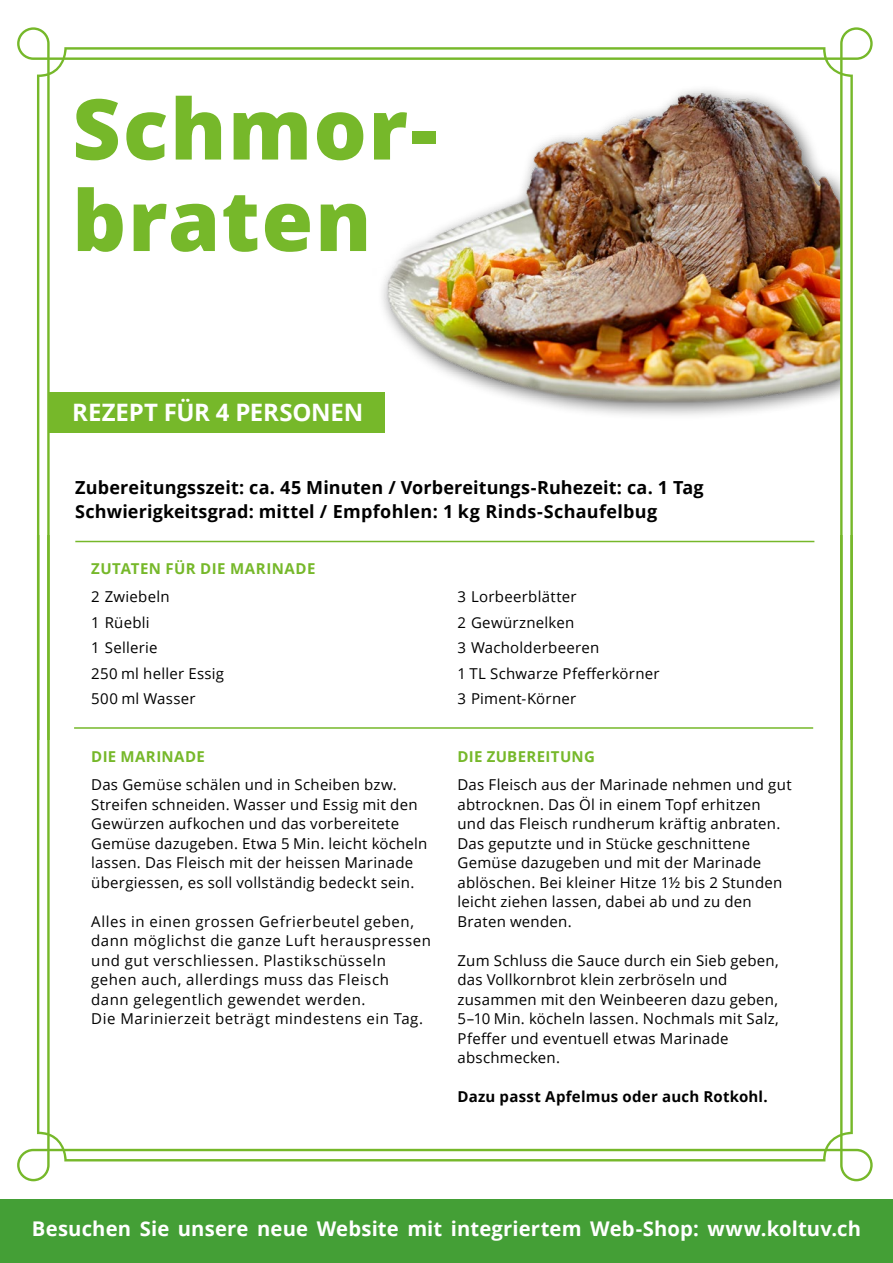
<style>
.page{position:relative;width:893px;height:1263px;background:#fff}
.page>*{position:absolute;margin:0;border:0;box-sizing:border-box;transform-origin:0 0}
.t1{font:800 84px/91.5px "Open Sans";letter-spacing:.02em;color:#76b82a}
.t2{font:700 24px "Open Sans";letter-spacing:-.005em;color:#fff}
.t3{font:700 20.25px "Open Sans";letter-spacing:.005em;color:#fff}
.t4{font:700 18px/24px "Open Sans";letter-spacing:.01em;color:#000}
.t5{font:15px/19.5px "Open Sans";letter-spacing:.015em;color:#000}
.t6{font:15px/19.5px "Open Sans";letter-spacing:.035em;color:#000}
.t7{font:700 15px "Open Sans";letter-spacing:.025em;color:#76b82a}
.t8{font:700 15px "Open Sans";letter-spacing:.015em;color:#000}
</style>
<div class="page">
<div style="left:0;top:1199px;width:893px;height:64px;background:#449f36"></div>
<svg style="left:17px;top:739px;width:856px;height:442px"></svg>
<img style="left:17px;top:27px;width:856px;height:712px">
<h1 class="t1" style="left:72px;top:79px;width:367px">Schmor&shy;braten</h1>
<h2 class="t2" style="left:72px;top:395px;width:292px">REZEPT FÜR 4 PERSONEN</h2>
<p class="t4" style="left:75px;top:475px;width:630px">Zubereitungsszeit: ca. 45 Minuten / Vorbereitungs-Ruhezeit: ca. 1 Tag<br>Schwierigkeitsgrad: mittel / Empfohlen: 1 kg Rinds-Schaufelbug</p>
<p class="t7" style="left:91px;top:558px;width:226px">ZUTATEN FÜR DIE MARINADE</p>
<p class="t5" style="left:91px;top:584px;width:134px;line-height:25.5px">2 Zwiebeln<br>1 Rüebli<br>1 Sellerie<br>250 ml heller Essig<br>500 ml Wasser</p>
<p class="t5" style="left:458px;top:584px;width:204px;line-height:25.5px">3 Lorbeerblätter<br>2 Gewürznelken<br>3 Wacholderbeeren<br>1 TL Schwarze Pfefferkörner<br>3 Piment-Körner</p>
<p class="t7" style="left:91px;top:746px;width:115px">DIE MARINADE</p>
<p class="t5" style="left:91px;top:775px;width:338px">Das Gemüse schälen und in Scheiben bzw.<br>Streifen schneiden. Wasser und Essig mit den Gewürzen aufkochen und das vorbereitete Gemüse dazugeben. Etwa 5 Min. leicht köcheln lassen. Das Fleisch mit der heissen Marinade übergiessen, es soll vollständig bedeckt sein.</p>
<p class="t6" style="left:91px;top:911px;width:341px">Alles in einen grossen Gefrierbeutel geben, dann möglichst die ganze Luft herauspressen und gut verschliessen. Plastikschüsseln gehen auch, allerdings muss das Fleisch<br>dann gelegentlich gewendet werden.<br>Die Marinierzeit beträgt mindestens ein Tag.</p>
<p class="t7" style="left:458px;top:746px;width:139px">DIE ZUBEREITUNG</p>
<p class="t5" style="left:458px;top:775px;width:336px">Das Fleisch aus der Marinade nehmen und gut abtrocknen. Das Öl in einem Topf erhitzen und das Fleisch rundherum kräftig anbraten.<br>Das geputzte und in Stücke geschnittene Gemüse dazugeben und mit der Marinade ablöschen. Bei kleiner Hitze 1½ bis 2 Stunden leicht ziehen lassen, dabei ab und zu den Braten wenden.</p>
<p class="t5" style="left:458px;top:950px;width:323px">Zum Schluss die Sauce durch ein Sieb geben, das Vollkornbrot klein zerbröseln und zusammen mit den Weinbeeren dazu geben, 5–10 Min. köcheln lassen. Nochmals mit Salz, Pfeffer und eventuell etwas Marinade abschmecken.</p>
<p class="t8" style="left:458px;top:1086px;width:312px">Dazu passt Apfelmus oder auch Rotkohl.</p>
<h3 class="t3" style="left:32px;top:1214px;width:831px">Besuchen Sie unsere neue Website mit integriertem Web-Shop: www.koltuv.ch</h3>
</div>
